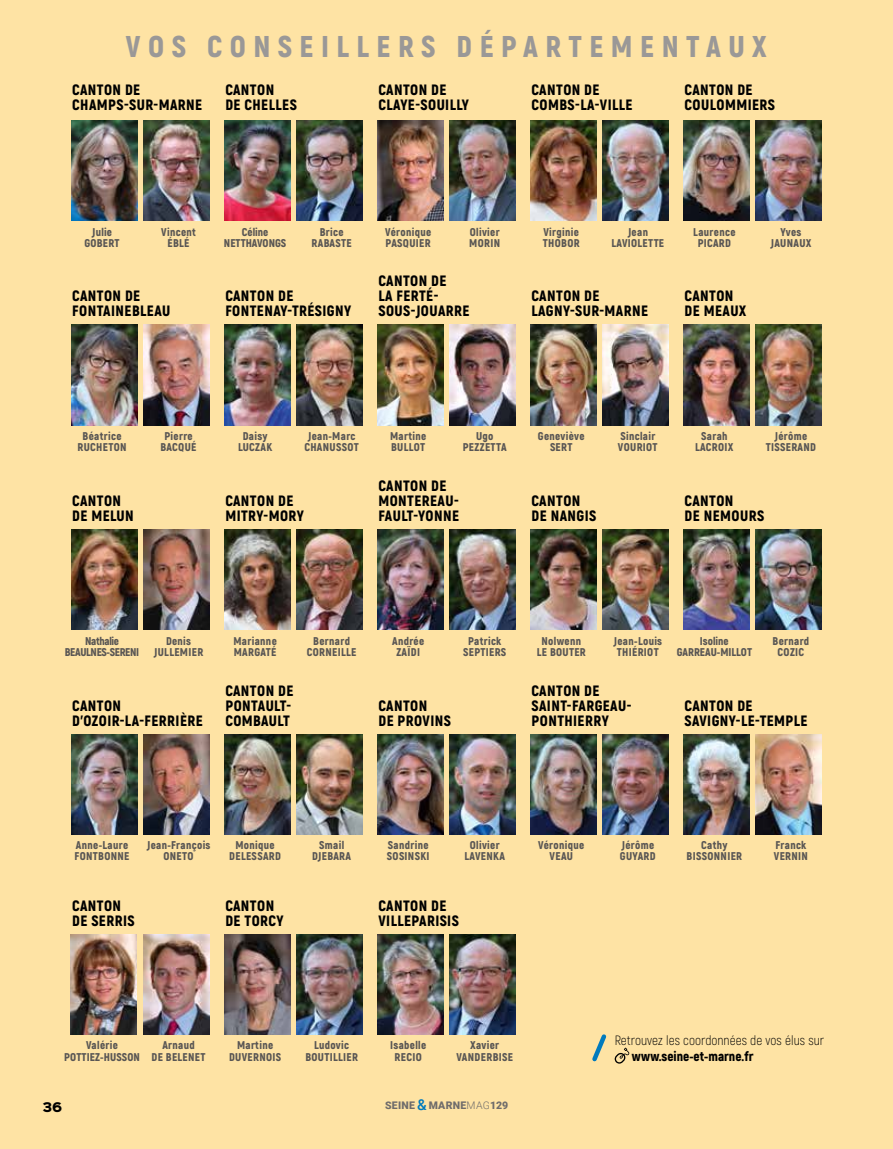
<style>
.page{position:relative;width:893px;height:1149px;background:#fff}
.page>*{position:absolute;margin:0;border:0;box-sizing:border-box;transform-origin:0 0}
.t1{font:900 30px "Akrobat";letter-spacing:.25em;color:#9a9897}
.NOM_ELU{font:900 15px/15px "Akrobat";letter-spacing:.03em;color:#000}
.ACTEUR_TXT{font:900 15px/15px "Akrobat";letter-spacing:.03em;color:#000}
._00___D_INFO_LIGHT{font:300 13.5px "Akrobat";color:#000}
._00___D_INFO_GRAS{font:900 13.5px "Akrobat";color:#000}
.t2{font:900 12px "Sinkin Sans 800";color:#000}
.NOM_ELU-2{font:900 11.25px/11.2px "Akrobat";letter-spacing:.03em;color:#595654;text-align:center}
.NOM_ELU-3{font:900 11.25px/11.2px "Akrobat";letter-spacing:-.03em;color:#595654;text-align:center}
.FONCTION_ELU{font:900 11.25px/11.2px "Akrobat";letter-spacing:.02em;color:#595654;text-align:center}
.NOM_ELU-4{font:900 11.25px/11.2px "Akrobat";color:#595654;text-align:center}
.NOM_ELU-5{font:900 11.25px/11.2px "Akrobat";letter-spacing:.01em;color:#595654;text-align:center}
.FONCTION_ELU-2{font:900 11.25px/11.2px "Akrobat";color:#595654;text-align:center}
.t3{font:900 10.5px "Roboto";letter-spacing:.025em;color:#6f6c6b}
.s1{font-weight:500;font-size:15px;color:#007abd}
.s2{font-weight:300}
</style>
<div class="page">
<div style="left:0;top:0;width:893px;height:1148px;background:#fee3a4"></div>
<img style="left:71px;top:121px;width:66px;height:100px">
<img style="left:143px;top:121px;width:66px;height:100px">
<img style="left:224px;top:121px;width:66px;height:100px">
<img style="left:297px;top:121px;width:65px;height:100px">
<img style="left:377px;top:121px;width:66px;height:100px">
<img style="left:450px;top:121px;width:66px;height:100px">
<img style="left:530px;top:121px;width:66px;height:100px">
<img style="left:603px;top:121px;width:66px;height:100px">
<img style="left:684px;top:121px;width:65px;height:100px">
<img style="left:756px;top:121px;width:66px;height:100px">
<img style="left:71px;top:325px;width:66px;height:100px">
<img style="left:144px;top:325px;width:65px;height:100px">
<img style="left:224px;top:325px;width:66px;height:100px">
<img style="left:297px;top:325px;width:66px;height:100px">
<img style="left:377px;top:325px;width:66px;height:100px">
<img style="left:450px;top:325px;width:66px;height:100px">
<img style="left:530px;top:325px;width:66px;height:100px">
<img style="left:603px;top:325px;width:66px;height:100px">
<img style="left:684px;top:325px;width:65px;height:100px">
<img style="left:756px;top:325px;width:66px;height:100px">
<img style="left:71px;top:529px;width:66px;height:100px">
<img style="left:144px;top:529px;width:65px;height:100px">
<img style="left:224px;top:529px;width:66px;height:100px">
<img style="left:296px;top:529px;width:67px;height:100px">
<img style="left:377px;top:529px;width:66px;height:100px">
<img style="left:450px;top:529px;width:66px;height:100px">
<img style="left:530px;top:529px;width:66px;height:100px">
<img style="left:603px;top:529px;width:66px;height:100px">
<img style="left:683px;top:529px;width:67px;height:100px">
<img style="left:756px;top:529px;width:66px;height:100px">
<img style="left:71px;top:734px;width:66px;height:99px">
<img style="left:144px;top:734px;width:65px;height:99px">
<img style="left:224px;top:734px;width:66px;height:99px">
<img style="left:297px;top:734px;width:65px;height:99px">
<img style="left:377px;top:734px;width:66px;height:99px">
<img style="left:450px;top:734px;width:66px;height:99px">
<img style="left:530px;top:734px;width:66px;height:99px">
<img style="left:603px;top:734px;width:65px;height:99px">
<img style="left:684px;top:734px;width:65px;height:99px">
<img style="left:756px;top:734px;width:66px;height:99px">
<img style="left:70px;top:934px;width:66px;height:100px">
<img style="left:143px;top:934px;width:67px;height:100px">
<img style="left:224px;top:934px;width:66px;height:100px">
<img style="left:297px;top:934px;width:65px;height:100px">
<img style="left:377px;top:934px;width:66px;height:100px">
<img style="left:450px;top:934px;width:66px;height:100px">
<svg style="left:592px;top:1034px;width:37px;height:30px"></svg>
<h1 class="t1" style="left:126px;top:27px;width:643px">VOS CONSEILLERS DÉPARTEMENTAUX</h1>
<p class="NOM_ELU" style="left:72px;top:82px;width:131px">CANTON DE<br>CHAMPS-SUR-MARNE</p>
<p class="NOM_ELU" style="left:225px;top:82px;width:73px">CANTON<br>DE CHELLES</p>
<p class="NOM_ELU" style="left:378px;top:82px;width:92px">CANTON DE<br>CLAYE-SOUILLY</p>
<p class="NOM_ELU" style="left:531px;top:82px;width:103px">CANTON DE<br>COMBS-LA-VILLE</p>
<p class="NOM_ELU" style="left:685px;top:82px;width:92px">CANTON DE<br>COULOMMIERS</p>
<p class="FONCTION_ELU" style="left:85px;top:226px;width:36px">Julie<br>GOBERT</p>
<p class="FONCTION_ELU" style="left:161px;top:226px;width:36px">Vincent<br>ÉBLÉ</p>
<p class="FONCTION_ELU-2" style="left:224px;top:226px;width:64px">Céline<br>NETTHAVONGS</p>
<p class="NOM_ELU-2" style="left:312px;top:226px;width:42px">Brice<br>RABASTE</p>
<p class="NOM_ELU-2" style="left:385px;top:226px;width:48px;text-align:left">Véronique<br>PASQUIER</p>
<p class="NOM_ELU-2" style="left:469px;top:226px;width:32px;text-align:left">Olivier<br>MORIN</p>
<p class="NOM_ELU-2" style="left:543px;top:226px;width:38px;text-align:left">Virginie<br>THOBOR</p>
<p class="NOM_ELU-2" style="left:611px;top:226px;width:54px">Jean<br>LAVIOLETTE</p>
<p class="NOM_ELU-2" style="left:693px;top:226px;width:44px">Laurence<br>PICARD</p>
<p class="NOM_ELU-2" style="left:770px;top:226px;width:42px">Yves<br>JAUNAUX</p>
<p class="ACTEUR_TXT" style="left:72px;top:288px;width:100px">CANTON DE<br>FONTAINEBLEAU</p>
<p class="NOM_ELU" style="left:225px;top:288px;width:127px">CANTON DE<br>FONTENAY-TRÉSIGNY</p>
<p class="NOM_ELU" style="left:378px;top:273px;width:93px">CANTON DE<br>LA FERTÉ-<br>SOUS-JOUARRE</p>
<p class="NOM_ELU" style="left:531px;top:288px;width:118px">CANTON DE<br>LAGNY-SUR-MARNE</p>
<p class="NOM_ELU" style="left:685px;top:288px;width:63px">CANTON<br>DE MEAUX</p>
<p class="NOM_ELU-2" style="left:77px;top:430px;width:51px">Béatrice<br>RUCHETON</p>
<p class="NOM_ELU-2" style="left:161px;top:430px;width:37px">Pierre<br>BACQUÉ</p>
<p class="NOM_ELU-2" style="left:238px;top:430px;width:36px">Daisy<br>LUCZAK</p>
<p class="NOM_ELU-2" style="left:304px;top:430px;width:56px">Jean-Marc<br>CHANUSSOT</p>
<p class="NOM_ELU-2" style="left:390px;top:430px;width:38px;text-align:left">Martine<br>BULLOT</p>
<p class="NOM_ELU-2" style="left:463px;top:430px;width:45px">Ugo<br>PEZZETTA</p>
<p class="NOM_ELU-2" style="left:538px;top:430px;width:48px">Geneviève<br>SERT</p>
<p class="NOM_ELU-2" style="left:618px;top:430px;width:41px;text-align:left">Sinclair<br>VOURIOT</p>
<p class="NOM_ELU-2" style="left:695px;top:430px;width:40px">Sarah<br>LACROIX</p>
<p class="NOM_ELU-2" style="left:766px;top:430px;width:52px">Jérôme<br>TISSERAND</p>
<p class="NOM_ELU" style="left:72px;top:493px;width:63px">CANTON<br>DE MELUN</p>
<p class="NOM_ELU" style="left:225px;top:493px;width:80px">CANTON DE<br>MITRY-MORY</p>
<p class="NOM_ELU" style="left:378px;top:478px;width:82px">CANTON DE<br>MONTEREAU-<br>FAULT-YONNE</p>
<p class="NOM_ELU" style="left:531px;top:493px;width:66px">CANTON<br>DE NANGIS</p>
<p class="NOM_ELU" style="left:685px;top:493px;width:81px">CANTON<br>DE NEMOURS</p>
<p class="NOM_ELU-3" style="left:65px;top:634px;width:76px">Nathalie<br>BEAULNES-SERENI</p>
<p class="NOM_ELU-2" style="left:154px;top:634px;width:51px">Denis<br>JULLEMIER</p>
<p class="NOM_ELU-2" style="left:233px;top:634px;width:45px;text-align:left">Marianne<br>MARGATÉ</p>
<p class="NOM_ELU-2" style="left:307px;top:634px;width:51px">Bernard<br>CORNEILLE</p>
<p class="NOM_ELU-2" style="left:392px;top:634px;width:34px">Andrée<br>ZAÏDI</p>
<p class="NOM_ELU-2" style="left:463px;top:634px;width:45px">Patrick<br>SEPTIERS</p>
<p class="NOM_ELU-2" style="left:537px;top:634px;width:51px">Nolwenn<br>LE BOUTER</p>
<p class="NOM_ELU-2" style="left:613px;top:634px;width:50px">Jean-Louis<br>THIÉRIOT</p>
<p class="NOM_ELU-4" style="left:677px;top:634px;width:77px">Isoline<br>GARREAU-MILLOT</p>
<p class="NOM_ELU-2" style="left:773px;top:634px;width:38px">Bernard<br>COZIC</p>
<p class="NOM_ELU" style="left:72px;top:697px;width:132px">CANTON<br>D’OZOIR-LA-FERRIÈRE</p>
<p class="NOM_ELU" style="left:225px;top:682px;width:70px">CANTON DE<br>PONTAULT-<br>COMBAULT</p>
<p class="NOM_ELU" style="left:378px;top:697px;width:74px">CANTON<br>DE PROVINS</p>
<p class="NOM_ELU" style="left:531px;top:682px;width:101px">CANTON DE<br>SAINT-FARGEAU-<br>PONTHIERRY</p>
<p class="NOM_ELU" style="left:685px;top:697px;width:124px">CANTON DE<br>SAVIGNY-LE-TEMPLE</p>
<p class="NOM_ELU-2" style="left:75px;top:839px;width:56px;text-align:left">Anne-Laure<br>FONTBONNE</p>
<p class="NOM_ELU-2" style="left:147px;top:839px;width:65px">Jean-François<br>ONETO</p>
<p class="NOM_ELU-2" style="left:229px;top:839px;width:53px">Monique<br>DELESSARD</p>
<p class="NOM_ELU-2" style="left:312px;top:839px;width:40px">Smail<br>DJEBARA</p>
<p class="NOM_ELU-2" style="left:387px;top:839px;width:44px;text-align:left">Sandrine<br>SOSINSKI</p>
<p class="NOM_ELU-2" style="left:464px;top:839px;width:42px">Olivier<br>LAVENKA</p>
<p class="NOM_ELU-2" style="left:538px;top:839px;width:48px">Véronique<br>VEAU</p>
<p class="NOM_ELU-2" style="left:620px;top:839px;width:37px;text-align:left">Jérôme<br>GUYARD</p>
<p class="NOM_ELU-2" style="left:687px;top:839px;width:57px">Cathy<br>BISSONNIER</p>
<p class="NOM_ELU-2" style="left:774px;top:839px;width:36px;text-align:left">Franck<br>VERNIN</p>
<p class="NOM_ELU" style="left:72px;top:897px;width:64px">CANTON<br>DE SERRIS</p>
<p class="NOM_ELU" style="left:225px;top:897px;width:60px">CANTON<br>DE TORCY</p>
<p class="NOM_ELU" style="left:378px;top:897px;width:82px">CANTON DE<br>VILLEPARISIS</p>
<p class="NOM_ELU-5" style="left:64px;top:1039px;width:77px">Valérie<br>POTTIEZ-HUSSON</p>
<p class="NOM_ELU-2" style="left:152px;top:1039px;width:56px">Arnaud<br>DE BELENET</p>
<p class="NOM_ELU-2" style="left:229px;top:1039px;width:54px">Martine<br>DUVERNOIS</p>
<p class="NOM_ELU-2" style="left:305px;top:1039px;width:54px">Ludovic<br>BOUTILLIER</p>
<p class="NOM_ELU-2" style="left:390px;top:1039px;width:38px">Isabelle<br>RECIO</p>
<p class="NOM_ELU-2" style="left:457px;top:1039px;width:58px">Xavier<br>VANDERBISE</p>
<p class="t2" style="left:43px;top:1100px;width:21px">36</p>
<p class="t3" style="left:385px;top:1097px;width:125px">SEINE <span class="s1">&amp;</span> MARNE<span class="s2">MAG</span>129</p>
<p class="_00___D_INFO_LIGHT" style="left:615px;top:1031px;width:211px">Retrouvez les coordonnées de vos élus sur</p>
<p class="_00___D_INFO_GRAS" style="left:632px;top:1047px;width:123px">www.seine-et-marne.fr</p>
</div>
